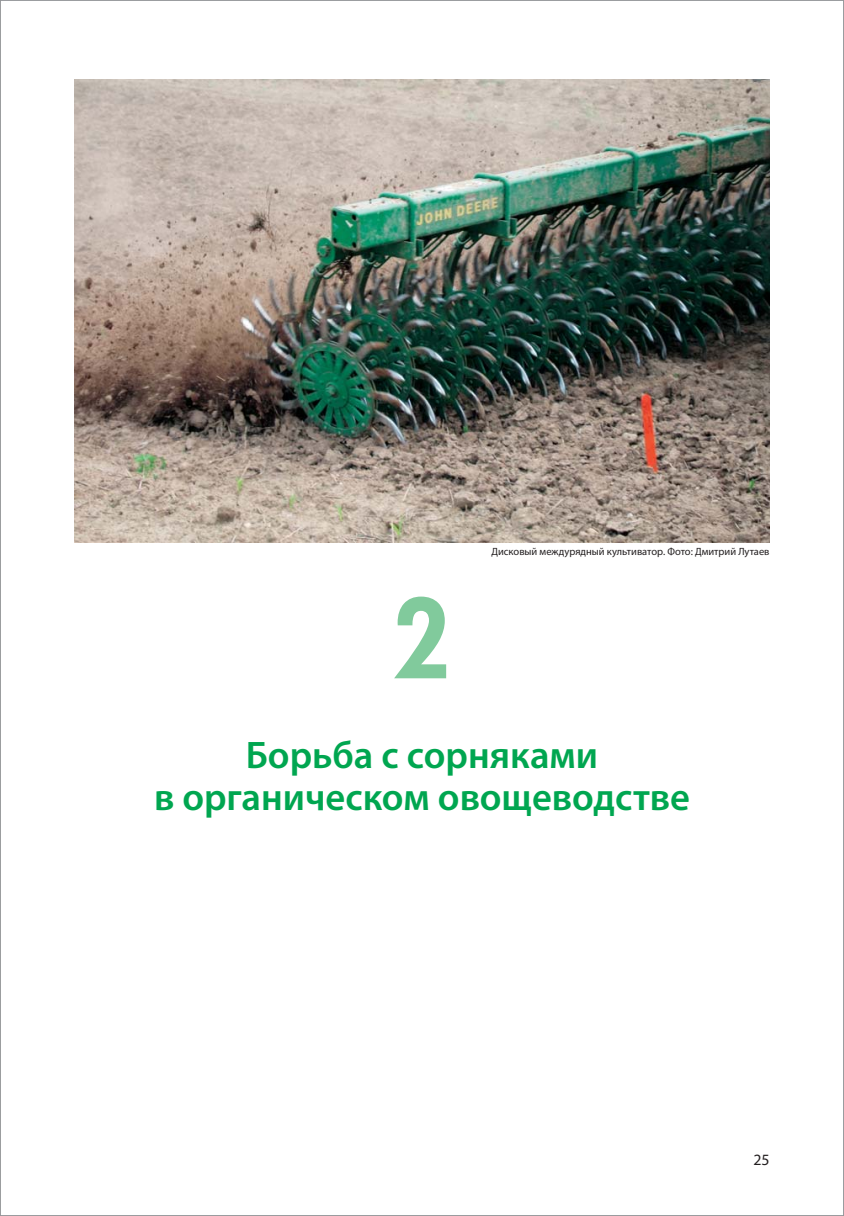
<style>
.page{position:relative;width:844px;height:1216px;background:#fff}
.page>*{position:absolute;margin:0;border:0;box-sizing:border-box;transform-origin:0 0}
.t1{font:800 condensed 105px "Geometric 212 BT";color:#81ca9c}
.t2{font:600 38.5px/42px "Myriad Pro";color:#00a650;text-align:center}
.t3{font:15.75px "Myriad Pro";color:#231f20}
.t4{font:10.5px "Myriad Pro";color:#231f20}
</style>
<div class="page">
<img style="left:74px;top:79px;width:695px;height:463px">
<h1 class="t1" style="left:393px;top:572px;width:58px">2</h1>
<p class="t4" style="left:491px;top:547px;width:279px">Дисковый междурядный культиватор. Фото: Дмитрий Лутаев</p>
<h2 class="t2" style="left:154px;top:737px;width:537px">Борьба с сорняками<br>в органическом овощеводстве</h2>
<h3 class="t3" style="left:753px;top:1152px;width:18px">25</h3>
</div>
